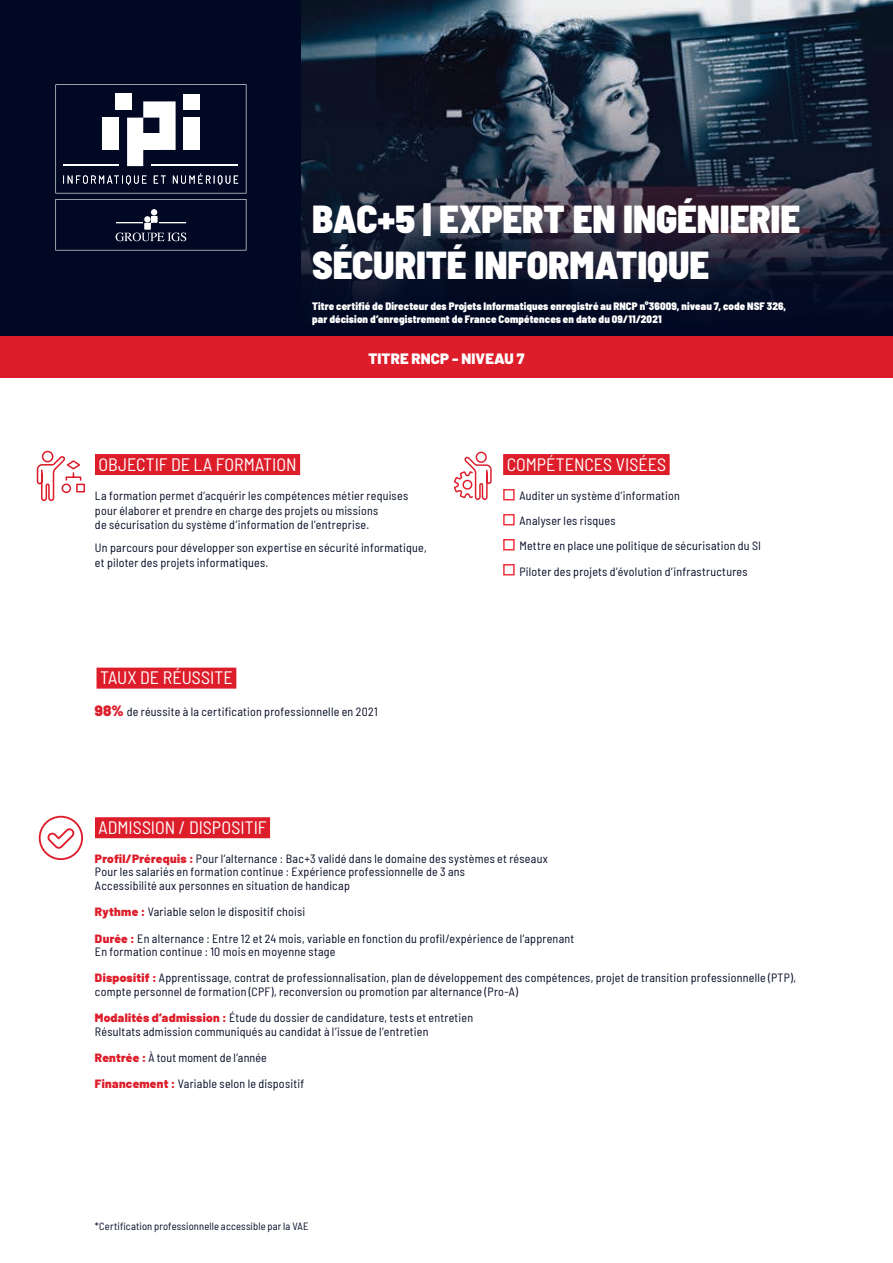
<style>
.page{position:relative;width:893px;height:1263px;background:#fff}
.page>*{position:absolute;margin:0;border:0;box-sizing:border-box;transform-origin:0 0}
.t1{font:900 semi-condensed 39px/46.8px "Barlow";letter-spacing:-.005em;color:#fff}
.t2{font:semi-condensed 18px "Barlow";color:#fff}
.t3{font:900 15px "Barlow";letter-spacing:.01em;color:#fff}
.t4{font:semi-condensed 12px/26.2px "Barlow";letter-spacing:.02em;color:#000823}
.t5{font:900 semi-condensed 10.8px/12.9px "Barlow";letter-spacing:.01em;color:#fff}
.t6{font:semi-condensed 10.5px "Barlow";letter-spacing:.015em;color:#000823}
.s1{font-weight:900;font-stretch:normal;font-size:15px;color:#dd1d2a}
.s2{font-weight:900;font-stretch:normal;color:#dd1d2a}
</style>
<div class="page">
<div style="left:0;top:0;width:301px;height:377px;background:#000823"></div>
<svg style="left:55px;top:199px;width:191px;height:51px"></svg>
<svg style="left:55px;top:84px;width:191px;height:109px"></svg>
<img style="left:301px;top:0;width:592px;height:194px">
<div style="left:503px;top:489px;width:12px;height:11px;border:2px solid #ee333e"></div>
<div style="left:503px;top:514px;width:12px;height:11px;border:2px solid #ee333e"></div>
<div style="left:503px;top:539px;width:12px;height:11px;border:2px solid #ee333e"></div>
<div style="left:503px;top:564px;width:12px;height:11px;border:2px solid #ee333e"></div>
<div style="left:503px;top:454px;width:167px;height:21px;background:#dd1d2a"></div>
<div style="left:97px;top:668px;width:139px;height:21px;background:#dd1d2a"></div>
<div style="left:95px;top:454px;width:205px;height:21px;background:#dd1d2a"></div>
<div style="left:95px;top:817px;width:175px;height:21px;background:#dd1d2a"></div>
<svg style="left:36px;top:450px;width:50px;height:52px"></svg>
<svg style="left:38px;top:815px;width:45px;height:45px"></svg>
<svg style="left:454px;top:451px;width:38px;height:49px"></svg>
<div style="left:0;top:336px;width:893px;height:41px;background:#dd1d2a"></div>
<svg style="left:301px;top:194px;width:592px;height:142px;background:#181c31"></svg>
<h1 class="t1" style="left:312px;top:194px;width:490px">BAC+5 | EXPERT EN INGÉNIERIE<br>SÉCURITÉ INFORMATIQUE</h1>
<p class="t5" style="left:312px;top:300px;width:476px">Titre certifié de Directeur des Projets Informatiques enregistré au RNCP n°36009, niveau 7, code NSF 326, par décision d’enregistrement de France Compétences en date du 09/11/2021</p>
<h2 class="t2" style="left:99px;top:452px;width:199px">OBJECTIF DE LA FORMATION</h2>
<p class="t3" style="left:368px;top:349px;width:158px">TITRE RNCP - NIVEAU 7</p>
<h2 class="t2" style="left:507px;top:452px;width:161px">COMPÉTENCES VISÉES</h2>
<p class="t4" style="left:95px;top:488px;width:315px;line-height:14.4px">La formation permet d’acquérir les compétences métier requises pour élaborer et prendre en charge des projets ou missions<br>de sécurisation du système d’information de l’entreprise.</p>
<p class="t4" style="left:95px;top:540px;width:333px;line-height:14.4px">Un parcours pour développer son expertise en sécurité informatique, et piloter des projets informatiques.</p>
<h2 class="t2" style="left:100px;top:666px;width:134px">TAUX DE RÉUSSITE</h2>
<p class="t4" style="left:95px;top:698px;width:284px"><span class="s1">98%</span> de réussite à la certification professionnelle en 2021</p>
<h2 class="t2" style="left:99px;top:816px;width:169px">ADMISSION / DISPOSITIF</h2>
<p class="t4" style="left:519px;top:483px;width:243px;line-height:25px">Auditer un système d’information<br>Analyser les risques<br>Mettre en place une politique de sécurisation du SI Piloter des projets d’évolution d’infrastructures</p>
<p class="t4" style="left:95px;top:851px;width:454px;line-height:13.5px"><span class="s2">Profil/Prérequis :</span> Pour l’alternance : Bac+3 validé dans le domaine des systèmes et réseaux<br>Pour les salariés en formation continue : Expérience professionnelle de 3 ans<br>Accessibilité aux personnes en situation de handicap</p>
<p class="t4" style="left:95px;top:898px;width:481px"><span class="s2">Rythme :</span> Variable selon le dispositif choisi<br><span class="s2">Durée :</span> En alternance : Entre 12 et 24 mois, variable en fonction du profil/expérience de l’apprenant</p>
<p class="t4" style="left:95px;top:938px;width:703px">En formation continue : 10 mois en moyenne stage<br><span class="s2">Dispositif :</span> Apprentissage, contrat de professionnalisation, plan de développement des compétences, projet de transition professionnelle (PTP),</p>
<p class="t4" style="left:95px;top:978px;width:425px">compte personnel de formation (CPF), reconversion ou promotion par alternance (Pro-A)<br><span class="s2">Modalités d’admission :</span> Étude du dossier de candidature, tests et entretien</p>
<p class="t4" style="left:95px;top:1017px;width:335px">Résultats admission communiqués au candidat à l’issue de l’entretien<br><span class="s2">Rentrée :</span> À tout moment de l’année<br><span class="s2">Financement :</span> Variable selon le dispositif</p>
<p class="t6" style="left:95px;top:1219px;width:215px">*Certification professionnelle accessible par la VAE</p>
</div>
